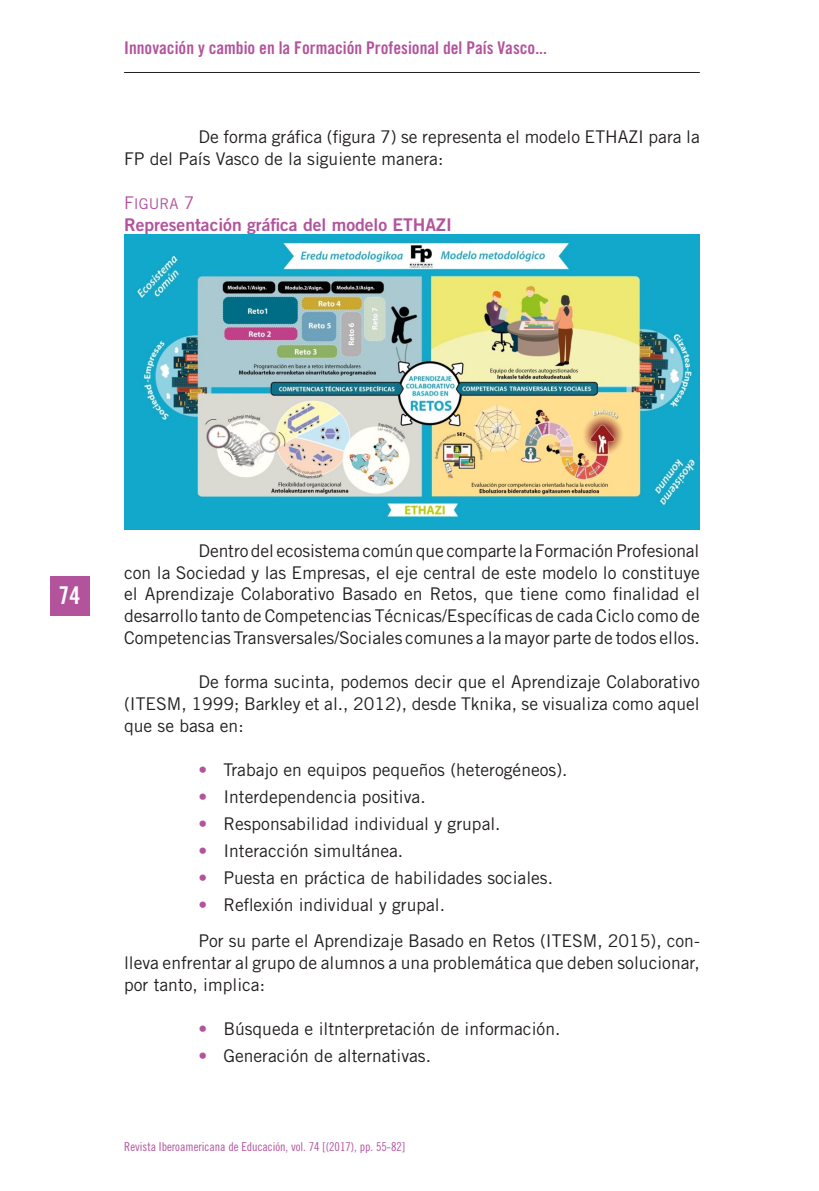
<style>
.page{position:relative;width:819px;height:1191px;background:#fff}
.page>*{position:absolute;margin:0;border:0;box-sizing:border-box;transform-origin:0 0}
.t1{font:24.5px "Trade Gothic Bold Cond Twenty";color:#fff}
.RIE_Texto{font:17.5px/21.9px "Trade Gothic";color:#231f20;text-align:justify}
.t2{font:17.5px "Trade Gothic Bold Cond Twenty";color:#b2539c}
.RIE_TítuloTabla_2{font:17.5px "Trade Gothic Bold Two";color:#b2539c}
.RIE_TítuloTabla_1{font:14.88px "Trade Gothic SC850";color:#b2539c}
.t3{font:12.25px "Trade Gothic Cond Eighteen";color:#b2539c}
.s1{font-size:17.5px}
.s2{font-family:"Trade Gothic Cond Eighteen";font-size:19.25px}
.s3{color:#b2539c}
</style>
<div class="page">
<hr style="left:124px;top:72px;width:575px;height:1px;background:#231f20">
<div style="left:50px;top:576px;width:39px;height:39px;background:#b2539c"></div>
<img style="left:124px;top:235px;width:575px;height:295px">
<p class="t2" style="left:124px;top:37px;width:424px">Innovación y cambio en la Formación Profesional del País Vasco...</p>
<p class="RIE_Texto" style="left:124px;top:126px;width:577px;text-indent:74px">De forma gráfica (figura 7) se representa el modelo ETHAZI para la<br>FP del País Vasco de la siguiente manera:</p>
<p class="RIE_TítuloTabla_1" style="left:124px;top:195px;width:72px"><span class="s1">F</span>IGURA <span class="s1">7</span></p>
<p class="RIE_TítuloTabla_2" style="left:124px;top:214px;width:329px">Representación gráfica del modelo ETHAZI</p>
<h1 class="t1" style="left:59px;top:580px;width:23px">74<span class="s2">74</span></h1>
<p class="RIE_Texto" style="left:124px;top:539px;width:577px;text-indent:74px">Dentro del ecosistema común que comparte la Formación Profesional con la Sociedad y las Empresas, el eje central de este modelo lo constituye el Aprendizaje Colaborativo Basado en Retos, que tiene como finalidad el desarrollo tanto de Competencias Técnicas/Específicas de cada Ciclo como de Competencias Transversales/Sociales comunes a la mayor parte de todos ellos.</p>
<p class="RIE_Texto" style="left:124px;top:671px;width:577px;text-indent:74px">De forma sucinta, podemos decir que el Aprendizaje Colaborativo (ITESM, 1999; Barkley et al., 2012), desde Tknika, se visualiza como aquel que se basa en:</p>
<p class="RIE_Texto" style="left:198px;top:759px;width:370px"><span class="s3">•</span> Trabajo en equipos pequeños (heterogéneos).</p>
<p class="RIE_Texto" style="left:198px;top:786px;width:228px"><span class="s3">•</span> Interdependencia positiva.</p>
<p class="RIE_Texto" style="left:198px;top:812px;width:303px"><span class="s3">•</span> Responsabilidad individual y grupal.</p>
<p class="RIE_Texto" style="left:198px;top:839px;width:206px"><span class="s3">•</span> Interacción simultánea.</p>
<p class="RIE_Texto" style="left:198px;top:866px;width:356px"><span class="s3">•</span> Puesta en práctica de habilidades sociales.</p>
<p class="RIE_Texto" style="left:198px;top:893px;width:248px"><span class="s3">•</span> Reflexión individual y grupal.</p>
<p class="RIE_Texto" style="left:124px;top:930px;width:577px;text-indent:74px">Por su parte el Aprendizaje Basado en Retos (ITESM, 2015), con&shy;lleva enfrentar al grupo de alumnos a una problemática que deben solucionar, por tanto, implica:</p>
<p class="RIE_Texto" style="left:198px;top:1018px;width:363px"><span class="s3">•</span> Búsqueda e iltnterpretación de información.</p>
<p class="RIE_Texto" style="left:198px;top:1044px;width:234px"><span class="s3">•</span> Generación de alternativas.</p>
<p class="t3" style="left:124px;top:1139px;width:282px">Revista Iberoamericana de Educación, vol. 74 [(2017), pp. 55-82]</p>
</div>
